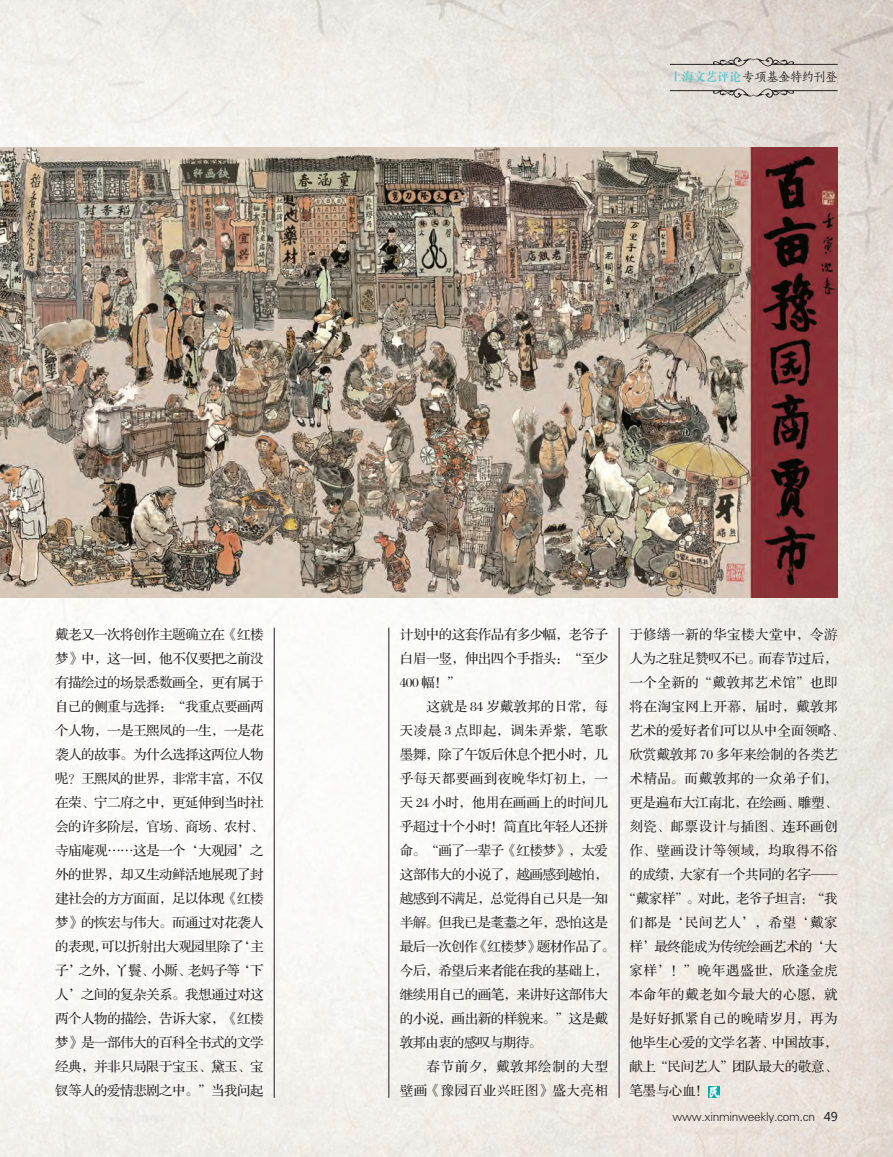
<style>
.page{position:relative;width:893px;height:1157px;background:#fff}
.page>*{position:absolute;margin:0;border:0;box-sizing:border-box;transform-origin:0 0}
.t1{font:13.5px/24px "FZS3 JW GB1 0";letter-spacing:-.025em;color:#231f20;text-align:justify}
.t2{font:13.5px "FZS3 JW GB1 0";letter-spacing:.04em;color:#231f20}
.t3{font:13.5px "FZS3 JW GB1 0";letter-spacing:.035em;color:#231f20}
.t4{font:13.5px "FZS3 JW GB1 0";letter-spacing:.01em;color:#231f20}
.t5{font:13.5px "FZS3 JW GB1 0";letter-spacing:.05em;color:#231f20}
.t6{font:13.5px "FZS3 JW GB1 0";letter-spacing:-.045em;color:#231f20}
.t7{font:13.5px "FZS3 JW GB1 0";letter-spacing:-.005em;color:#231f20}
.t8{font:13.5px "FZS3 JW GB1 0";color:#231f20}
.t9{font:13.5px "FZS3 JW GB1 0";letter-spacing:.055em;color:#231f20}
.t10{font:13.5px "FZS3 JW GB1 0";letter-spacing:.045em;color:#231f20}
.t11{font:12.15px "FZSKBXKJW GB1 0";letter-spacing:-.025em;color:#231f20}
.t12{font:12px "FZXH1 JW GB1 0";letter-spacing:-.025em;color:#231f20}
.s1{font-family:"FZDBSJW GB1 0";color:#63c8cf}
.s2{font-family:"Microsoft Ya Hei"}
</style>
<div class="page">
<img style="left:0;top:0;width:893px;height:1157px">
<img style="left:714px;top:55px;width:80px;height:12px">
<hr style="left:670px;top:64px;width:66px;height:1px;background:#231f20">
<hr style="left:771px;top:64px;width:67px;height:1px;background:#231f20">
<img style="left:714px;top:88px;width:80px;height:12px">
<hr style="left:670px;top:90px;width:66px;height:1px;background:#231f20">
<hr style="left:771px;top:90px;width:67px;height:1px;background:#231f20">
<hr style="left:389px;top:627px;width:1px;height:470px;background:#231f20">
<hr style="left:619px;top:627px;width:1px;height:470px;background:#231f20">
<hr style="left:274px;top:627px;width:1px;height:470px;background:#231f20">
<svg style="left:708px;top:1086px;width:11px;height:11px"></svg>
<img style="left:0;top:148px;width:838px;height:449px">
<p class="t11" style="left:670px;top:71px;width:169px"><span class="s1">上海文艺评论</span>专项基金特约刊登</p>
<p class="t1" style="left:55px;top:623px;width:210px">戴老又一次将创作主题确立在《红楼梦》中，这一回，他不仅要把之前没有描绘过的场景悉数画全，更有属于自己的侧重与选择：“我重点要画两个人物，一是王熙凤的一生，一是花袭人的故事。为什么选择这两位人物呢？王熙凤的世界，非常丰富，不仅在荣、宁二府之中，更延伸到当时社会的许多阶层，官场、商场、农村、寺庙庵观……这是一个‘大观园’之外的世界，却又生动鲜活地展现了封建社会的方方面面，足以体现《红楼梦》的恢宏与伟大。而通过对花袭人的表现，可以折射出大观园里除了‘主子’之外，丫鬟、小厮、老妈子等‘下人’之间的复杂关系。我想通过对这两个人物的描绘，告诉大家，《红楼梦》是一部伟大的百科全书式的文学经典，并非只局限于宝玉、黛玉、宝钗等人的爱情悲剧之中。”当我问起</p>
<p class="t1" style="left:400px;top:623px;width:210px">计划中的这套作品有多少幅，老爷子</p>
<p class="t1" style="left:400px;top:647px;width:210px">白眉一竖，伸出四个手指头：“至少</p>
<p class="t1" style="left:400px;top:671px;width:63px">400 幅！”</p>
<p class="t4" style="left:426px;top:699px;width:183px">这就是 84 岁戴敦邦的日常，每</p>
<p class="t9" style="left:400px;top:723px;width:210px">天凌晨 3 点即起，调朱弄紫，笔歌</p>
<p class="t1" style="left:400px;top:743px;width:210px">墨舞，除了午饭后休息个把小时，几</p>
<p class="t3" style="left:400px;top:771px;width:210px">乎每天都要画到夜晚华灯初上，一</p>
<p class="t4" style="left:400px;top:795px;width:210px">天 24 小时，他用在画画上的时间几</p>
<p class="t1" style="left:400px;top:815px;width:210px">乎超过十个小时！简直比年轻人还拼</p>
<p class="t1" style="left:400px;top:839px;width:210px">命。“画了一辈子《红楼梦》，太爱</p>
<p class="t1" style="left:400px;top:863px;width:210px">这部伟大的小说了，越画感到越怕，</p>
<p class="t1" style="left:400px;top:887px;width:210px">越感到不满足，总觉得自己只是一知</p>
<p class="t1" style="left:400px;top:911px;width:210px">半解。但我已是耄耋之年，恐怕这是</p>
<p class="t6" style="left:400px;top:939px;width:217px">最后一次创作《红楼梦》题材作品了。</p>
<p class="t1" style="left:400px;top:959px;width:210px">今后，希望后来者能在我的基础上，</p>
<p class="t1" style="left:400px;top:983px;width:210px">继续用自己的画笔，来讲好这部伟大</p>
<p class="t1" style="left:400px;top:1007px;width:210px">的小说，画出新的样貌来。”这是戴</p>
<p class="t6" style="left:400px;top:1035px;width:144px">敦邦由衷的感叹与期待。</p>
<p class="t10" style="left:426px;top:1059px;width:183px">春节前夕，戴敦邦绘制的大型</p>
<p class="t2" style="left:400px;top:1083px;width:210px">壁画《豫园百业兴旺图》盛大亮相</p>
<p class="t3" style="left:629px;top:627px;width:210px">于修缮一新的华宝楼大堂中，令游</p>
<p class="t1" style="left:629px;top:647px;width:210px">人为之驻足赞叹不已。而春节过后，</p>
<p class="t2" style="left:629px;top:675px;width:210px">一个全新的“戴敦邦艺术馆”也即</p>
<p class="t2" style="left:629px;top:699px;width:210px">将在淘宝网上开幕，届时，戴敦邦</p>
<p class="t7" style="left:629px;top:723px;width:217px">艺术的爱好者们可以从中全面领略、</p>
<p class="t8" style="left:629px;top:747px;width:210px">欣赏戴敦邦 70 多年来绘制的各类艺</p>
<p class="t2" style="left:629px;top:771px;width:210px">术精品。而戴敦邦的一众弟子们，</p>
<p class="t1" style="left:629px;top:791px;width:210px">更是遍布大江南北，在绘画、雕塑、</p>
<p class="t2" style="left:629px;top:819px;width:210px">刻瓷、邮票设计与插图、连环画创</p>
<p class="t2" style="left:629px;top:843px;width:210px">作、壁画设计等领域，均取得不俗</p>
<p class="t1" style="left:629px;top:863px;width:210px">的成绩，大家有一个共同的名字——</p>
<p class="t1" style="left:623px;top:887px;width:217px">“戴家样”。对此，老爷子坦言：“我</p>
<p class="t5" style="left:629px;top:915px;width:210px">们都是‘民间艺人’，希望‘戴家</p>
<p class="t1" style="left:629px;top:935px;width:210px">样’最终能成为传统绘画艺术的‘大</p>
<p class="t5" style="left:629px;top:963px;width:210px">家样’！”晚年遇盛世，欣逢金虎</p>
<p class="t3" style="left:629px;top:987px;width:210px">本命年的戴老如今最大的心愿，就</p>
<p class="t3" style="left:629px;top:1011px;width:210px">是好好抓紧自己的晚晴岁月，再为</p>
<p class="t1" style="left:629px;top:1031px;width:210px">他毕生心爱的文学名著、中国故事，</p>
<p class="t1" style="left:629px;top:1055px;width:210px">献上“民间艺人”团队最大的敬意、</p>
<p class="t1" style="left:629px;top:1079px;width:81px">笔墨与心血！</p>
<p class="t12" style="left:673px;top:1109px;width:167px">www.xinminweekly.com.cn <span class="s2">49</span></p>
</div>
